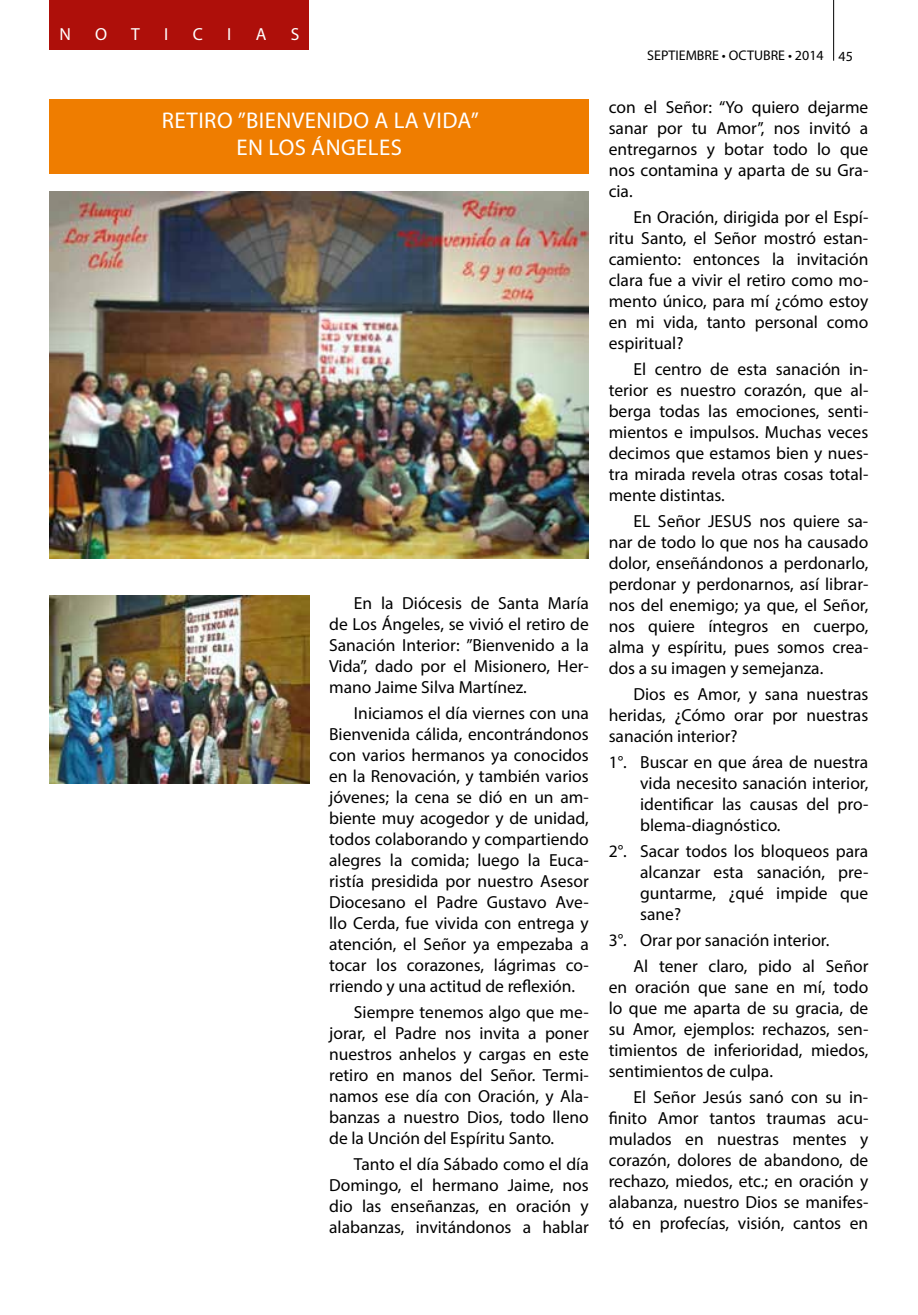
<style>
.page{position:relative;width:918px;height:1315px;background:#fff}
.page>*{position:absolute;margin:0;border:0;box-sizing:border-box;transform-origin:0 0}
.t1{font:22.75px/27.3px "Myriad Pro";letter-spacing:.02em;color:#fff;text-align:center}
.t2{font:17.5px/21px "Myriad Pro";color:#000;text-align:justify}
.t3{font:17.5px "Myriad Pro";color:#fff}
.t4{font:14px "Myriad Pro";color:#000}
</style>
<div class="page">
<hr style="left:833px;top:0;width:1px;height:61px;background:#000">
<div style="left:50px;top:99px;width:539px;height:75px;background:#ef7d00"></div>
<img style="left:50px;top:596px;width:259px;height:187px">
<img style="left:50px;top:192px;width:539px;height:366px">
<div style="left:50px;top:0;width:259px;height:50px;background:#ae0f0a"></div>
<p class="t3" style="left:59px;top:23px;width:13px">N</p>
<p class="t3" style="left:95px;top:23px;width:14px">O</p>
<p class="t3" style="left:131px;top:23px;width:10px">T</p>
<p class="t3" style="left:164px;top:23px;width:6px">I</p>
<p class="t3" style="left:193px;top:23px;width:12px">C</p>
<p class="t3" style="left:227px;top:23px;width:6px">I</p>
<p class="t3" style="left:256px;top:23px;width:12px">A</p>
<p class="t3" style="left:291px;top:23px;width:10px">S</p>
<h1 class="t1" style="left:162px;top:106px;width:318px">RETIRO ”BIENVENIDO A LA VIDA”<br>EN LOS ÁNGELES</h1>
<p class="t2" style="left:329px;top:592px;width:261px;text-indent:25px">En la Diócesis de Santa María de Los Ángeles, se vivió el retiro de Sanación Interior: ”Bienvenido a la Vida”, dado por el Misionero, Her&shy;mano Jaime Silva Martínez.</p>
<p class="t2" style="left:329px;top:702px;width:261px;text-indent:25px">Iniciamos el día viernes con una Bienvenida cálida, encontrándonos con varios hermanos ya conocidos en la Renovación, y también varios jóvenes; la cena se dió en un am&shy;biente muy acogedor y de unidad, todos colaborando y compartiendo alegres la comida; luego la Euca&shy;ristía presidida por nuestro Asesor Diocesano el Padre Gustavo Ave&shy;llo Cerda, fue vivida con entrega y atención, el Señor ya empezaba a tocar los corazones, lágrimas co&shy;rriendo y una actitud de reflexión.</p>
<p class="t2" style="left:329px;top:1001px;width:261px;text-indent:25px">Siempre tenemos algo que me&shy;jorar, el Padre nos invita a poner nuestros anhelos y cargas en este retiro en manos del Señor. Termi&shy;namos ese día con Oración, y Ala&shy;banzas a nuestro Dios, todo lleno de la Unción del Espíritu Santo.</p>
<p class="t2" style="left:329px;top:1153px;width:261px;text-indent:25px">Tanto el día Sábado como el día Domingo, el hermano Jaime, nos dio las enseñanzas, en oración y alabanzas, invitándonos a hablar</p>
<p class="t4" style="left:647px;top:47px;width:207px">SEPTIEMBRE • OCTUBRE • 2014 45</p>
<p class="t2" style="left:609px;top:96px;width:261px">con el Señor: “Yo quiero dejarme sanar por tu Amor”, nos invitó a entregarnos y botar todo lo que nos contamina y aparta de su Gra&shy;cia.</p>
<p class="t2" style="left:609px;top:206px;width:261px;text-indent:25px">En Oración, dirigida por el Espí&shy;ritu Santo, el Señor mostró estan&shy;camiento: entonces la invitación clara fue a vivir el retiro como mo&shy;mento único, para mí ¿cómo estoy en mi vida, tanto personal como espiritual?</p>
<p class="t2" style="left:609px;top:358px;width:261px;text-indent:25px">El centro de esta sanación in&shy;terior es nuestro corazón, que al&shy;berga todas las emociones, senti&shy;mientos e impulsos. Muchas veces decimos que estamos bien y nues&shy;tra mirada revela otras cosas total&shy;mente distintas.</p>
<p class="t2" style="left:609px;top:510px;width:261px;text-indent:25px">EL Señor JESUS nos quiere sa&shy;nar de todo lo que nos ha causado dolor, enseñándonos a perdonarlo, perdonar y perdonarnos, así librar&shy;nos del enemigo; ya que, el Señor, nos quiere íntegros en cuerpo, alma y espíritu, pues somos crea&shy;dos a su imagen y semejanza.</p>
<p class="t2" style="left:609px;top:683px;width:261px;text-indent:25px">Dios es Amor, y sana nuestras heridas, ¿Cómo orar por nuestras sanación interior?</p>
<p class="t2" style="left:640px;top:751px;width:230px;text-indent:-32px">1°. Buscar en que área de nuestra vida necesito sanación interior, identificar las causas del pro&shy;blema-diagnóstico.</p>
<p class="t2" style="left:640px;top:840px;width:230px;text-indent:-32px">2°. Sacar todos los bloqueos para alcanzar esta sanación, pre&shy;guntarme, ¿qué impide que sane?</p>
<p class="t2" style="left:633px;top:926px;width:236px;line-height:25.9px;text-indent:-25px">3°. Orar por sanación interior.<br>Al tener claro, pido al Señor</p>
<p class="t2" style="left:609px;top:976px;width:261px">en oración que sane en mí, todo lo que me aparta de su gracia, de su Amor, ejemplos: rechazos, sen&shy;timientos de inferioridad, miedos, sentimientos de culpa.</p>
<p class="t2" style="left:609px;top:1085px;width:261px;text-indent:25px">El Señor Jesús sanó con su in&shy;finito Amor tantos traumas acu&shy;mulados en nuestras mentes y corazón, dolores de abandono, de rechazo, miedos, etc.; en oración y alabanza, nuestro Dios se manifes&shy;tó en profecías, visión, cantos en</p>
</div>
